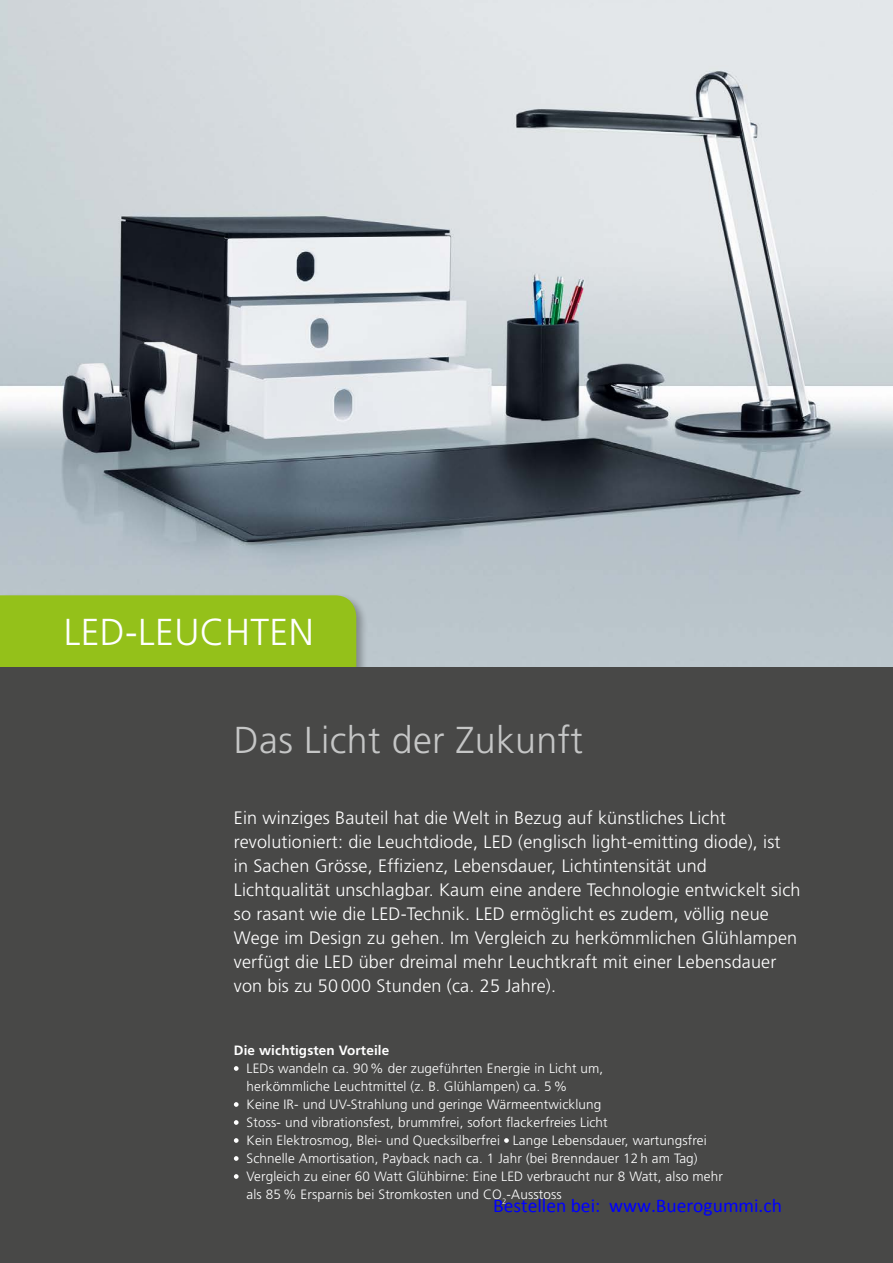
<style>
.page{position:relative;width:893px;height:1263px;background:#fff}
.page>*{position:absolute;margin:0;border:0;box-sizing:border-box;transform-origin:0 0}
.t1{font:300 37.5px "Frutiger";letter-spacing:.01em;color:#c5c6c6}
.t2{font:300 37.5px "Frutiger";letter-spacing:.01em;color:#fff}
.t3{font:19.5px "Calibri";color:#00f}
.t4{font:300 18px/24px "Frutiger";letter-spacing:.01em;color:#fff}
.t5{font:300 13.5px/18px "Frutiger";letter-spacing:.01em;color:#fff}
.t6{font:700 13.5px "Frutiger";letter-spacing:.01em;color:#fff}
</style>
<div class="page">
<img style="left:0;top:0;width:893px;height:668px">
<div style="left:0;top:592px;width:368px;height:87px;background:#000;opacity:.3"></div>
<div style="left:0;top:595px;width:356px;height:73px;background:#94c11a"></div>
<div style="left:0;top:668px;width:893px;height:595px;background:#484847"></div>
<svg style="left:234px;top:1066px;width:5px;height:5px"></svg>
<svg style="left:234px;top:1102px;width:5px;height:5px"></svg>
<svg style="left:234px;top:1120px;width:5px;height:5px"></svg>
<svg style="left:234px;top:1138px;width:5px;height:5px"></svg>
<svg style="left:504px;top:1138px;width:5px;height:5px"></svg>
<svg style="left:234px;top:1156px;width:5px;height:5px"></svg>
<svg style="left:234px;top:1174px;width:5px;height:5px"></svg>
<h1 class="t2" style="left:64px;top:610px;width:251px">LED-LEUCHTEN</h1>
<h1 class="t1" style="left:234px;top:719px;width:351px">Das Licht der Zukunft</h1>
<p class="t4" style="left:234px;top:805px;width:568px">Ein winziges Bauteil hat die Welt in Bezug auf künstliches Licht revolutioniert: die Leuchtdiode, LED (englisch light-emitting diode), ist<br>in Sachen Grösse, Effizienz, Lebensdauer, Lichtintensität und Lichtqualität unschlagbar. Kaum eine andere Technologie entwickelt sich so rasant wie die LED-Technik. LED ermöglicht es zudem, völlig neue Wege im Design zu gehen. Im Vergleich zu herkömmlichen Glühlampen verfügt die LED über dreimal mehr Leuchtkraft mit einer Lebensdauer von bis zu 50 000 Stunden (ca. 25 Jahre).</p>
<p class="t6" style="left:234px;top:1042px;width:157px">Die wichtigsten Vorteile</p>
<p class="t5" style="left:247px;top:1059px;width:478px">LEDs wandeln ca. 90% der zugeführten Energie in Licht um,<br>herkömmliche Leuchtmittel (z. B. Glühlampen) ca. 5%<br>Keine IR- und UV-Strahlung und geringe Wärmeentwicklung<br>Stoss- und vibrationsfest, brummfrei, sofort flackerfreies Licht<br>Kein Elektrosmog, Blei- und Quecksilberfrei Lange Lebensdauer, wartungsfrei Schnelle Amortisation, Payback nach ca. 1 Jahr (bei Brenndauer 12 h am Tag)<br>Vergleich zu einer 60 Watt Glühbirne: Eine LED verbraucht nur 8 Watt, also mehr als 85% Ersparnis bei Stromkosten und CO<sub>2</sub>-Ausstoss</p>
<p class="t3" style="left:493px;top:1193px;width:290px">Bestellen bei: www.Buerogummi.ch</p>
</div>
